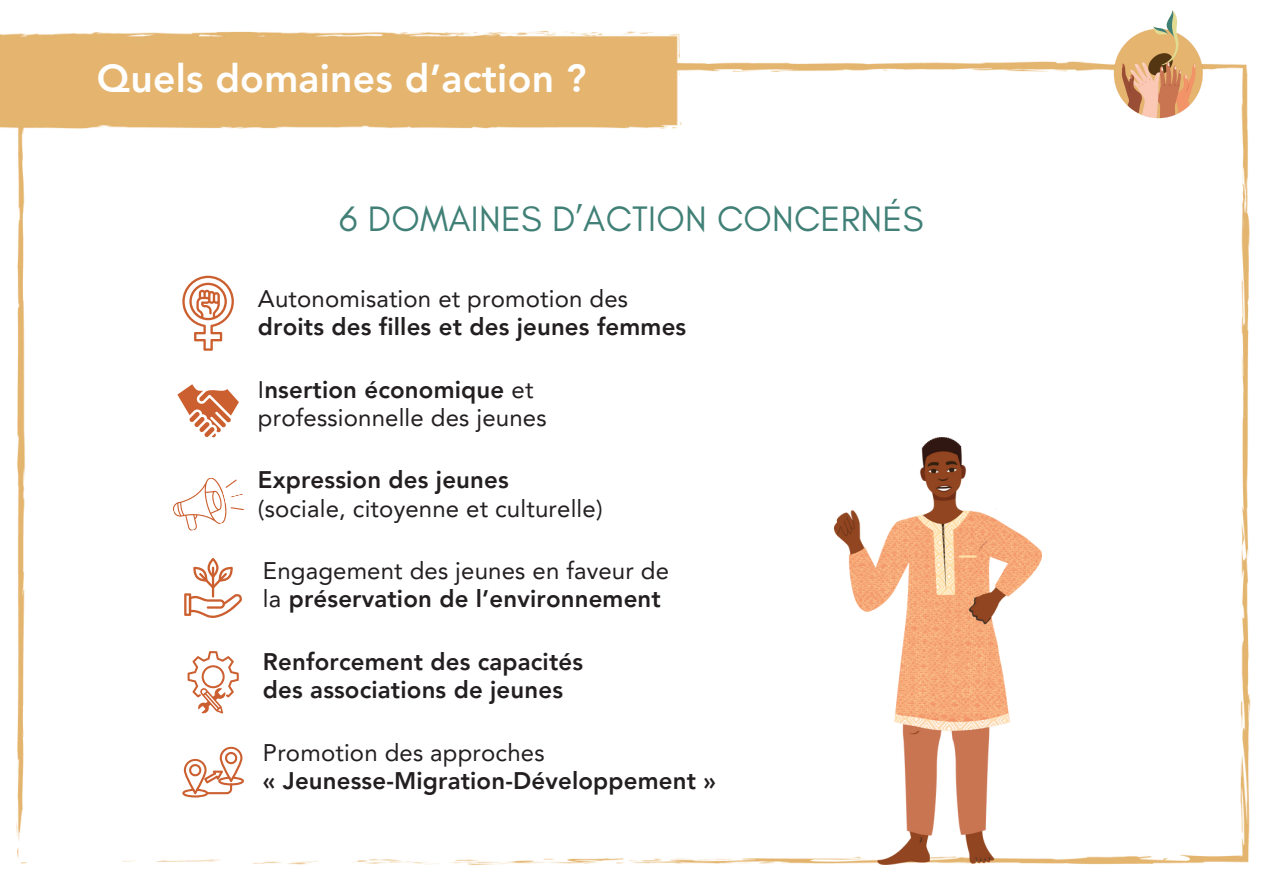
<style>
.page{position:relative;width:1263px;height:894px;background:#fff}
.page>*{position:absolute;margin:0;border:0;box-sizing:border-box;transform-origin:0 0}
.t1{font:800 39px "Avenir LT Pro";letter-spacing:.005em;color:#fff}
.t2{font:36px "Glacial Indifference";letter-spacing:.005em;color:#408076}
.t3{font:24px/28.2px "Avenir LT Pro";letter-spacing:.005em;color:#231f20}
.t4{font:800 24px/28.2px "Avenir LT Pro";letter-spacing:.005em;color:#231f20}
.s1{font-weight:800}
</style>
<div class="page">
<img style="left:16px;top:61px;width:1235px;height:805px">
<img style="left:1112px;top:10px;width:95px;height:118px">
<img style="left:0;top:31px;width:708px;height:127px">
<svg style="left:182px;top:275px;width:52px;height:75px"></svg>
<svg style="left:177px;top:384px;width:62px;height:53px"></svg>
<svg style="left:168px;top:475px;width:76px;height:58px"></svg>
<img style="left:835px;top:437px;width:207px;height:427px">
<svg style="left:184px;top:558px;width:58px;height:59px"></svg>
<svg style="left:188px;top:651px;width:50px;height:62px"></svg>
<svg style="left:182px;top:746px;width:62px;height:51px"></svg>
<h1 class="t1" style="left:97px;top:62px;width:491px">Quels domaines d’action ?</h1>
<h2 class="t2" style="left:339px;top:197px;width:586px">6 DOMAINES D’ACTION CONCERNÉS</h2>
<p class="t3" style="left:258px;top:286px;width:372px">Autonomisation et promotion des</p>
<p class="t4" style="left:258px;top:314px;width:430px">droits des filles et des jeunes femmes</p>
<p class="t3" style="left:258px;top:377px;width:290px">I<span class="s1">nsertion économique</span> et professionnelle des jeunes</p>
<p class="t4" style="left:258px;top:468px;width:252px">Expression des jeunes</p>
<p class="t3" style="left:258px;top:496px;width:346px">(sociale, citoyenne et culturelle)</p>
<p class="t3" style="left:263px;top:558px;width:408px">Engagement des jeunes en faveur de la <span class="s1">préservation de l’environnement</span></p>
<p class="t4" style="left:263px;top:649px;width:322px">Renforcement des capacités des associations de jeunes</p>
<p class="t3" style="left:263px;top:740px;width:283px">Promotion des approches</p>
<p class="t4" style="left:263px;top:768px;width:454px">« Jeunesse-Migration-Développement »</p>
</div>
